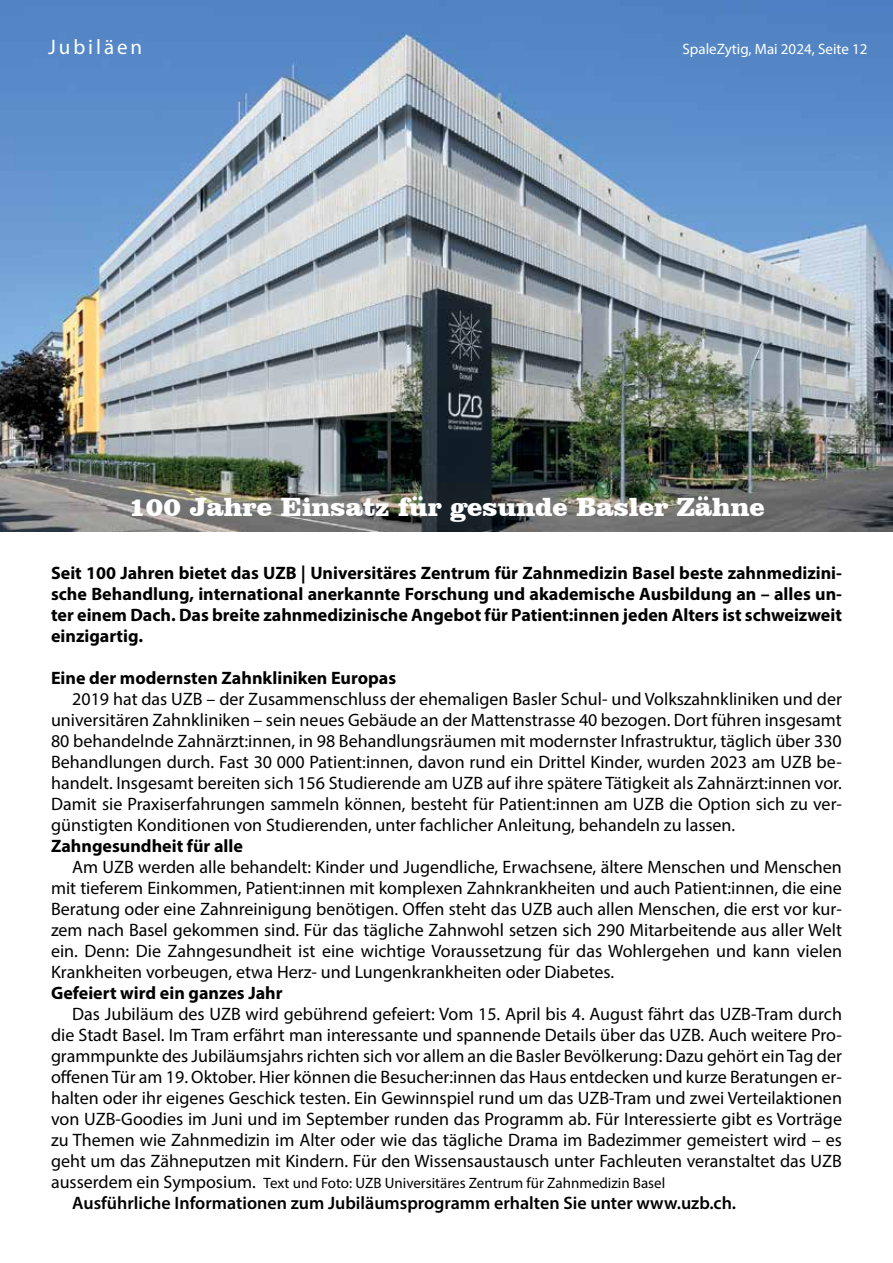
<style>
.page{position:relative;width:893px;height:1263px;background:#fff}
.page>*{position:absolute;margin:0;border:0;box-sizing:border-box;transform-origin:0 0}
.t1{font:900 27px "Clarendon BT";color:#fff}
.t2{font:21px "Myriad Pro";letter-spacing:.14em;color:#fff}
.t3{font:18px/21px "Myriad Pro";color:#000;text-align:justify}
.t4{font:700 18px/21px "Myriad Pro";color:#000;text-align:justify}
.t5{font:600 18px "Myriad Pro";color:#000}
.t6{font:15px "Myriad Pro";color:#000}
.t7{font:15px "Myriad Pro";color:#fff}
.s1{font-size:18px}
</style>
<div class="page">
<img style="left:0;top:0;width:893px;height:531px">
<p class="t2" style="left:48px;top:34px;width:96px">Jubiläen</p>
<p class="t7" style="left:682px;top:40px;width:186px">SpaleZytig, Mai 2024, Seite 12</p>
<h1 class="t1" style="left:128px;top:490px;width:638px">100 Jahre Einsatz für gesunde Basler Zähne</h1>
<p class="t4" style="left:51px;top:562px;width:792px">Seit 100 Jahren bietet das UZB | Universitäres Zentrum für Zahnmedizin Basel beste zahnmedizini&shy;sche Behandlung, international anerkannte Forschung und akademische Ausbildung an – alles un&shy;ter einem Dach. Das breite zahnmedizinische Angebot für Patient:innen jeden Alters ist schweizweit einzigartig.</p>
<p class="t4" style="left:51px;top:667px;width:347px">Eine der modernsten Zahnkliniken Europas</p>
<p class="t3" style="left:51px;top:688px;width:792px;text-indent:21px">2019 hat das UZB – der Zusammenschluss der ehemaligen Basler Schul- und Volkszahnkliniken und der universitären Zahnkliniken – sein neues Gebäude an der Mattenstrasse 40 bezogen. Dort führen insgesamt 80 behandelnde Zahnärzt:innen, in 98 Behandlungsräumen mit modernster Infrastruktur, täglich über 330<br>Behandlungen durch. Fast 30 000 Patient:innen, davon rund ein Drittel Kinder, wurden 2023 am UZB be&shy;handelt. Insgesamt bereiten sich 156 Studierende am UZB auf ihre spätere Tätigkeit als Zahnärzt:innen vor.<br>Damit sie Praxiserfahrungen sammeln können, besteht für Patient:innen am UZB die Option sich zu ver&shy;günstigten Konditionen von Studierenden, unter fachlicher Anleitung, behandeln zu lassen.</p>
<p class="t4" style="left:51px;top:835px;width:193px">Zahngesundheit für alle</p>
<p class="t3" style="left:51px;top:856px;width:792px;text-indent:21px">Am UZB werden alle behandelt: Kinder und Jugendliche, Erwachsene, ältere Menschen und Menschen mit tieferem Einkommen, Patient:innen mit komplexen Zahnkrankheiten und auch Patient:innen, die eine Beratung oder eine Zahnreinigung benötigen. Offen steht das UZB auch allen Menschen, die erst vor kur&shy;zem nach Basel gekommen sind. Für das tägliche Zahnwohl setzen sich 290 Mitarbeitende aus aller Welt ein. Denn: Die Zahngesundheit ist eine wichtige Voraussetzung für das Wohlergehen und kann vielen Krankheiten vorbeugen, etwa Herz- und Lungenkrankheiten oder Diabetes.</p>
<p class="t4" style="left:51px;top:982px;width:233px">Gefeiert wird ein ganzes Jahr</p>
<p class="t3" style="left:51px;top:1003px;width:792px;text-indent:21px">Das Jubiläum des UZB wird gebührend gefeiert: Vom 15. April bis 4. August fährt das UZB-Tram durch die Stadt Basel. Im Tram erfährt man interessante und spannende Details über das UZB. Auch weitere Pro&shy;grammpunkte des Jubiläumsjahrs richten sich vor allem an die Basler Bevölkerung: Dazu gehört ein Tag der offenen Tür am 19. Oktober. Hier können die Besucher:innen das Haus entdecken und kurze Beratungen er&shy;halten oder ihr eigenes Geschick testen. Ein Gewinnspiel rund um das UZB-Tram und zwei Verteilaktionen von UZB-Goodies im Juni und im September runden das Programm ab. Für Interessierte gibt es Vorträge zu Themen wie Zahnmedizin im Alter oder wie das tägliche Drama im Badezimmer gemeistert wird – es geht um das Zähneputzen mit Kindern. Für den Wissensaustausch unter Fachleuten veranstaltet das UZB</p>
<p class="t6" style="left:51px;top:1174px;width:616px"><span class="s1">ausserdem ein Symposium.</span> Text und Foto: UZB Universitäres Zentrum für Zahnmedizin Basel</p>
<p class="t5" style="left:72px;top:1192px;width:665px">Ausführliche Informationen zum Jubiläumsprogramm erhalten Sie unter www.uzb.ch.</p>
</div>
